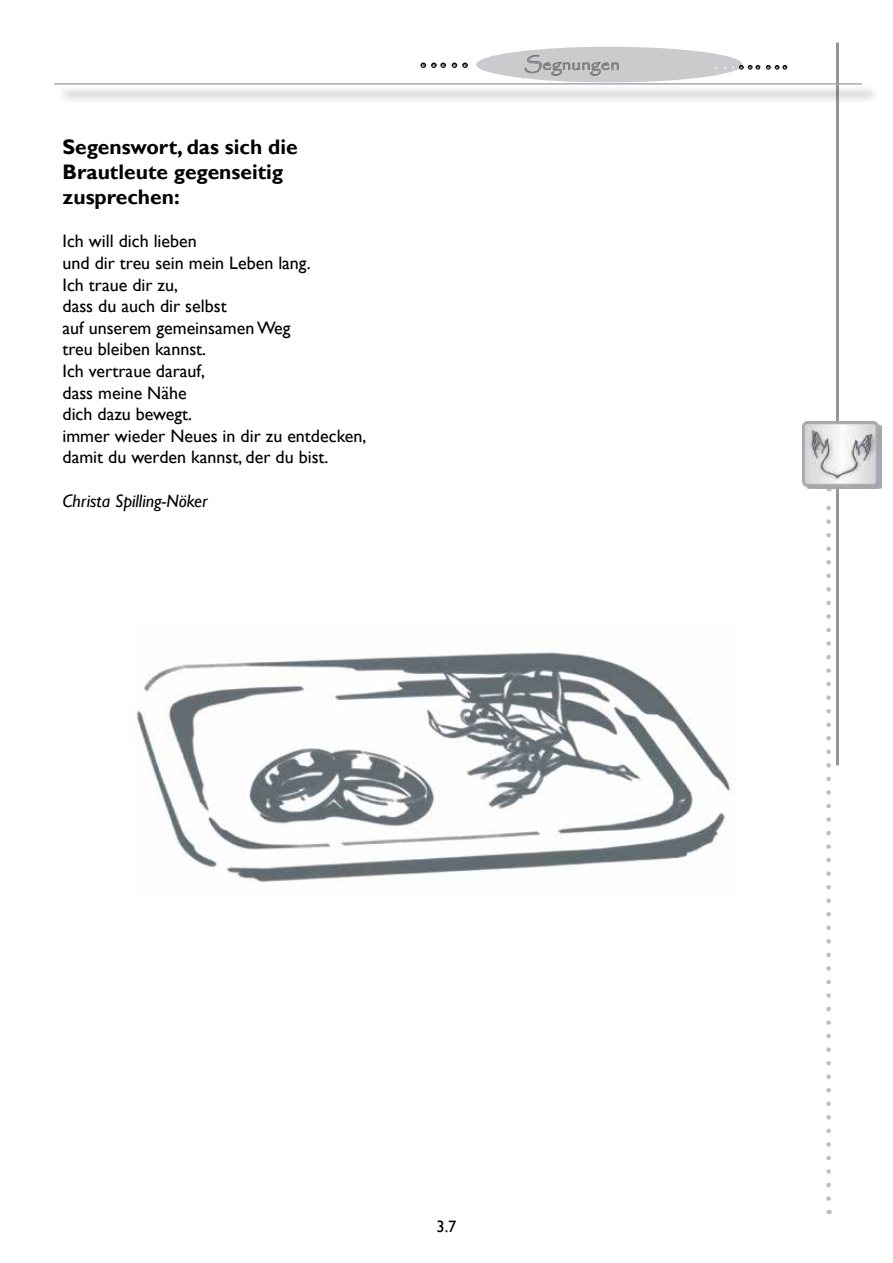
<style>
.page{position:relative;width:893px;height:1263px;background:#fff}
.page>*{position:absolute;margin:0;border:0;box-sizing:border-box;transform-origin:0 0}
.t1{font:700 21px/25.2px "Gill Sans";color:#000}
.t2{font:18px/21.6px "Gill Sans";color:#000}
.t3{font:italic 18px "Gill Sans";color:#000}
.t4{font:18px "Papyrus";letter-spacing:.025em;color:#939598}
.t5{font:16.5px "Gill Sans";color:#000}
</style>
<div class="page">
<hr style="left:836px;top:43px;width:3px;height:722px;background:#939598">
<svg style="left:826px;top:488px;width:5px;height:710px"></svg>
<div style="left:476px;top:47px;width:266px;height:35px;background:#cacbcd;border-radius:50%"></div>
<svg style="left:432px;top:63px;width:13px;height:4px"></svg>
<svg style="left:421px;top:63px;width:5px;height:4px"></svg>
<svg style="left:463px;top:63px;width:4px;height:4px"></svg>
<svg style="left:452px;top:63px;width:5px;height:4px"></svg>
<svg style="left:715px;top:65px;width:45px;height:4px"></svg>
<svg style="left:766px;top:65px;width:21px;height:4px"></svg>
<svg style="left:524px;top:54px;width:95px;height:22px"></svg>
<div style="left:57px;top:85px;width:823px;height:18px;background:#000;opacity:.75"></div>
<hr style="left:54px;top:83px;width:808px;height:2px;background:#a7a9ac">
<img style="left:802px;top:421px;width:79px;height:67px">
<img style="left:132px;top:652px;width:599px;height:230px">
<p class="t1" style="left:63px;top:135px;width:237px">Segenswort, das sich die<br>Brautleute gegenseitig zusprechen:</p>
<p class="t2" style="left:63px;top:231px;width:305px">Ich will dich lieben<br>und dir treu sein mein Leben lang.<br>Ich traue dir zu,<br>dass du auch dir selbst<br>auf unserem gemeinsamen Weg<br>treu bleiben kannst.<br>Ich vertraue darauf,<br>dass meine Nähe<br>dich dazu bewegt.<br>immer wieder Neues in dir zu entdecken, damit du werden kannst, der du bist.</p>
<p class="t3" style="left:63px;top:490px;width:147px">Christa Spilling-Nöker</p>
<p class="t4" style="left:524px;top:53px;width:97px">Segnungen</p>
<p class="t5" style="left:436px;top:1217px;width:22px">3.7</p>
</div>
